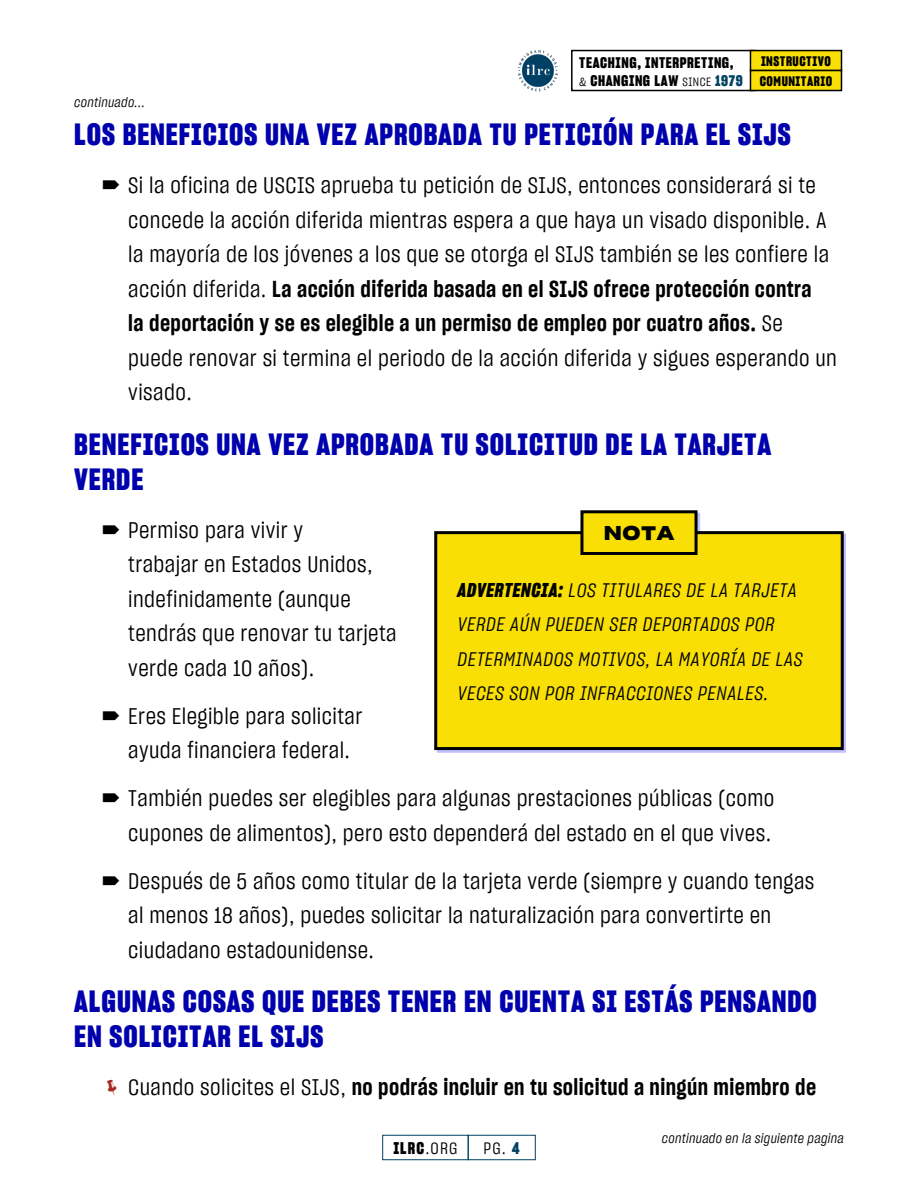
<style>
.page{position:relative;width:918px;height:1188px;background:#fff}
.page>*{position:absolute;margin:0;border:0;box-sizing:border-box;transform-origin:0 0}
.t1{font:30px/34.5px "Sharp Grotesk Bold 15";letter-spacing:.03em;color:#0000ad}
.t2{font:22.5px/34.5px "Sharp Grotesk Book 15";letter-spacing:.02em;color:#000}
.t3{font:22.5px "Sharp Grotesk Sm Bold 15";letter-spacing:.02em;color:#000}
.t4{font:19.5px/34.5px "Sharp Grotesk Book Italic 15";letter-spacing:.03em;color:#000101}
.t5{font:19.5px "Sharp Grotesk Sm Bold 25";color:#000101}
.t6{font:16.5px "Sharp Grotesk Bold 15";color:#000}
.t7{font:16.5px "Sharp Grotesk Book 15";color:#000}
.t8{font:15px/18px "Sharp Grotesk Bold 15";letter-spacing:.04em;color:#000}
.t9{font:13.5px "Sharp Grotesk Book Italic 15";letter-spacing:.02em;color:#000}
.t10{font:13.5px/20px "Sharp Grotesk Bold 15";letter-spacing:.04em;color:#000}
.s1{font-family:"Sharp Grotesk Book 15";font-size:12px}
.s2{color:#004262}
.s3{font-family:"Sharp Grotesk Sm Bold 15"}
.s4{font-family:"Sharp Grotesk Book 15"}
.s5{font-family:"Sharp Grotesk Bold Italic 15"}
.s6{font-family:"Sharp Grotesk Bold 15";color:#004262}
</style>
<div class="page">
<div style="left:571px;top:50px;width:184px;height:41px;border:2px solid #000"></div>
<div style="left:750px;top:51px;width:92px;height:20px;background:#f9df05"></div>
<div style="left:750px;top:50px;width:92px;height:21px;border:2px solid #000"></div>
<div style="left:750px;top:71px;width:92px;height:20px;background:#f9df05"></div>
<div style="left:750px;top:70px;width:92px;height:21px;border:2px solid #000"></div>
<img style="left:518px;top:50px;width:40px;height:41px">
<div style="left:382px;top:1135px;width:87px;height:25px;border:1px solid #004262"></div>
<div style="left:468px;top:1135px;width:68px;height:25px;border:1px solid #004262"></div>
<div style="left:437px;top:512px;width:409px;height:241px;background:#00f;opacity:.25"></div>
<div style="left:436px;top:533px;width:406px;height:216px;background:#f9df05"></div>
<div style="left:434px;top:531px;width:410px;height:219px;border:3px solid #000"></div>
<div style="left:582px;top:512px;width:114px;height:42px;background:#f9df05"></div>
<div style="left:580px;top:510px;width:118px;height:45px;border:3px solid #000"></div>
<p class="t9" style="left:74px;top:92px;width:72px">continuado...</p>
<p class="t8" style="left:579px;top:53px;width:165px">TEACHING, INTERPRETING, <span class="s1">&amp;</span> CHANGING LAW <span class="s1">SINCE</span> <span class="s2">1979</span></p>
<p class="t10" style="left:760px;top:51px;width:74px">INSTRUCTIVO<br>COMUNITARIO</p>
<h2 class="t1" style="left:74px;top:117px;width:718px">LOS BENEFICIOS UNA VEZ APROBADA TU PETICIÓN PARA EL SIJS</h2>
<p class="t2" style="left:128px;top:167px;width:710px">Si la oficina de USCIS aprueba tu petición de SIJS, entonces considerará si te concede la acción diferida mientras espera a que haya un visado disponible. A la mayoría de los jóvenes a los que se otorga el SIJS también se les confiere la acción diferida. <span class="s3">La acción diferida basada en el SIJS ofrece protección contra<br>la deportación y se es elegible a un permiso de empleo por cuatro años.</span> Se puede renovar si termina el periodo de la acción diferida y sigues esperando un visado.</p>
<h2 class="t1" style="left:74px;top:427px;width:699px">BENEFICIOS UNA VEZ APROBADA TU SOLICITUD DE LA TARJETA<br>VERDE</h2>
<p class="t2" style="left:128px;top:512px;width:270px">Permiso para vivir y<br>trabajar en Estados Unidos, indefinidamente (aunque tendrás que renovar tu tarjeta verde cada 10 años).</p>
<p class="t2" style="left:128px;top:698px;width:236px">Eres Elegible para solicitar ayuda financiera federal.</p>
<p class="t2" style="left:128px;top:780px;width:648px">También puedes ser elegibles para algunas prestaciones públicas (como cupones de alimentos), pero esto dependerá del estado en el que vives.</p>
<p class="t2" style="left:128px;top:863px;width:688px">Después de 5 años como titular de la tarjeta verde (siempre y cuando tengas al menos 18 años), puedes solicitar la naturalización para convertirte en ciudadano estadounidense.</p>
<h2 class="t1" style="left:74px;top:984px;width:744px">ALGUNAS COSAS QUE DEBES TENER EN CUENTA SI ESTÁS PENSANDO<br>EN SOLICITAR EL SIJS</h2>
<p class="t3" style="left:128px;top:1071px;width:689px"><span class="s4">Cuando solicites el SIJS,</span> no podrás incluir en tu solicitud a ningún miembro de</p>
<p class="t5" style="left:604px;top:516px;width:72px">NOTA</p>
<p class="t4" style="left:457px;top:572px;width:347px"><span class="s5">ADVERTENCIA:</span> LOS TITULARES DE LA TARJETA VERDE AÚN PUEDEN SER DEPORTADOS POR DETERMINADOS MOTIVOS, LA MAYORÍA DE LAS VECES SON POR INFRACCIONES PENALES.</p>
<p class="t6" style="left:393px;top:1137px;width:66px">ILRC<span class="s4">.ORG</span></p>
<p class="t7" style="left:484px;top:1137px;width:38px">PG. <span class="s6">4</span></p>
<p class="t9" style="left:662px;top:1129px;width:183px">continuado en la siguiente pagina</p>
</div>
